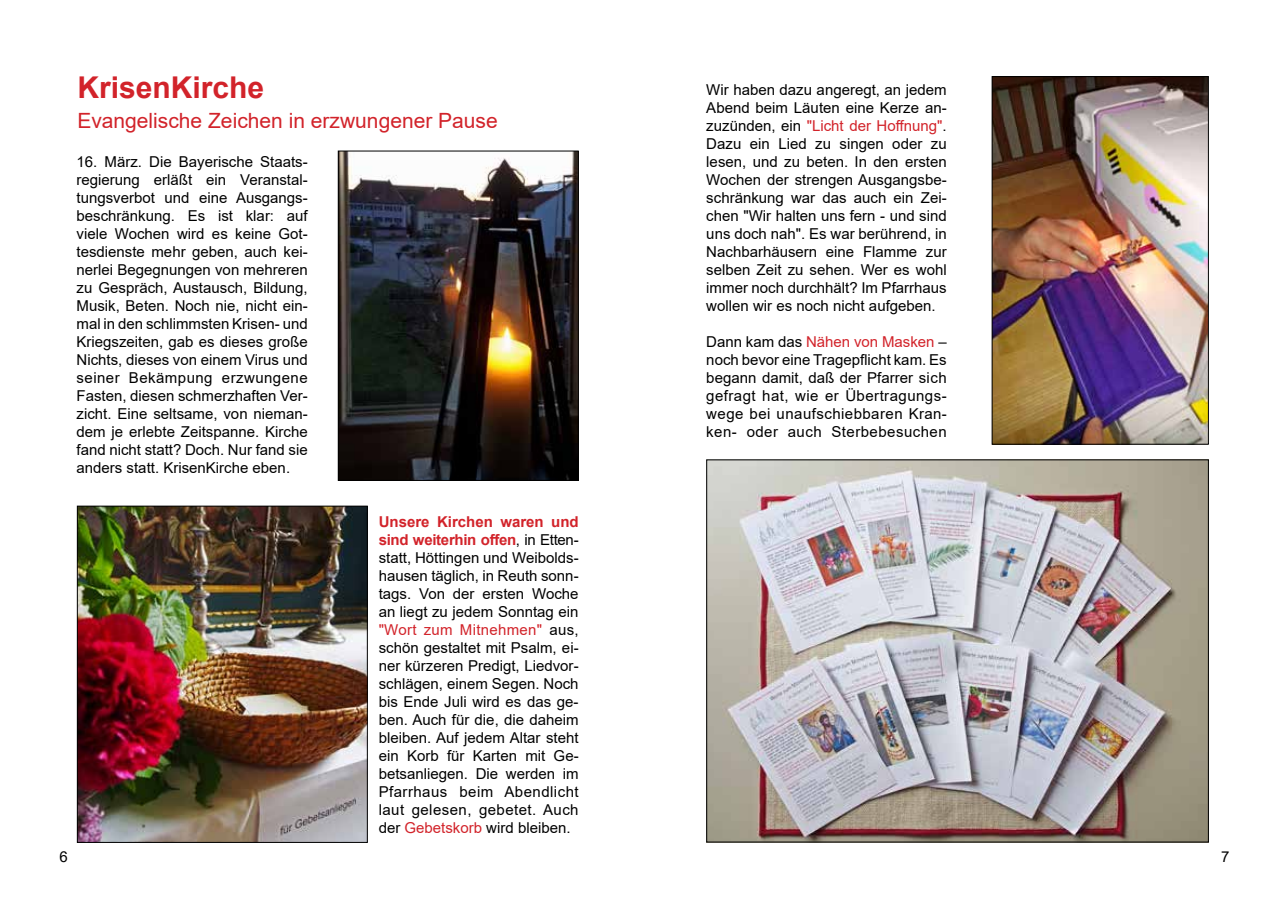
<style>
.page{position:relative;width:1285px;height:919px;background:#fff}
.page>*{position:absolute;margin:0;border:0;box-sizing:border-box;transform-origin:0 0}
.t1{font:700 30px "Arial";color:#d2232a}
.t2{font:21px "Arial";color:#d2232a}
.t3{font:15px/18px "Arial";color:#000;text-align:justify}
.s1{font-weight:700;color:#d2232a}
.s2{color:#d2232a}
</style>
<div class="page">
<img style="left:340px;top:153px;width:236px;height:325px">
<div style="left:338px;top:151px;width:240px;height:329px;border:1px solid #000"></div>
<img style="left:79px;top:507px;width:286px;height:333px">
<div style="left:77px;top:505px;width:290px;height:337px;border:1px solid #000"></div>
<img style="left:993px;top:78px;width:213px;height:364px">
<div style="left:991px;top:76px;width:217px;height:368px;border:1px solid #000"></div>
<img style="left:708px;top:461px;width:498px;height:379px">
<h1 class="t1" style="left:77px;top:67px;width:188px">KrisenKirche</h1>
<h2 class="t2" style="left:77px;top:107px;width:422px">Evangelische Zeichen in erzwungener Pause</h2>
<p class="t3" style="left:77px;top:152px;width:233px">16. März. Die Bayerische Staats&shy;regierung erläßt ein Veranstal&shy;tungsverbot und eine Ausgangs&shy;beschränkung. Es ist klar: auf viele Wochen wird es keine Got&shy;tesdienste mehr geben, auch kei&shy;nerlei Begegnungen von mehreren zu Gespräch, Austausch, Bildung, Musik, Beten. Noch nie, nicht ein&shy;mal in den schlimmsten Krisen- und Kriegszeiten, gab es dieses große Nichts, dieses von einem Virus und seiner Bekämpung erzwungene Fasten, diesen schmerzhaften Ver&shy;zicht. Eine seltsame, von nieman&shy;dem je erlebte Zeitspanne. Kirche fand nicht statt? Doch. Nur fand sie anders statt. KrisenKirche eben.</p>
<p class="t3" style="left:378px;top:512px;width:201px"><span class="s1">Unsere Kirchen waren und sind weiterhin offen</span>, in Etten&shy;statt, Höttingen und Weibolds&shy;hausen täglich, in Reuth sonn&shy;tags. Von der ersten Woche an liegt zu jedem Sonntag ein <span class="s2">"Wort zum Mitnehmen"</span> aus, schön gestaltet mit Psalm, ei&shy;ner kürzeren Predigt, Liedvor&shy;schlägen, einem Segen. Noch bis Ende Juli wird es das ge&shy;ben. Auch für die, die daheim bleiben. Auf jedem Altar steht ein Korb für Karten mit Ge&shy;betsanliegen. Die werden im Pfarrhaus beim Abendlicht laut gelesen, gebetet. Auch der <span class="s2">Gebetskorb</span> wird bleiben.</p>
<p class="t3" style="left:706px;top:80px;width:242px">Wir haben dazu angeregt, an jedem Abend beim Läuten eine Kerze an&shy;zuzünden, ein <span class="s2">"Licht der Hoffnung"</span>.<br>Dazu ein Lied zu singen oder zu lesen, und zu beten. In den ersten Wochen der strengen Ausgangsbe&shy;schränkung war das auch ein Zei&shy;chen "Wir halten uns fern - und sind uns doch nah". Es war berührend, in Nachbarhäusern eine Flamme zur selben Zeit zu sehen. Wer es wohl immer noch durchhält? Im Pfarrhaus wollen wir es noch nicht aufgeben.</p>
<p class="t3" style="left:706px;top:332px;width:242px">Dann kam das <span class="s2">Nähen von Masken</span> – noch bevor eine Tragepflicht kam. Es begann damit, daß der Pfarrer sich gefragt hat, wie er Übertragungs&shy;wege bei unaufschiebbaren Kran&shy;ken- oder auch Sterbebesuchen</p>
<p class="t3" style="left:60px;top:847px;width:10px">6</p>
<p class="t3" style="left:1220px;top:847px;width:10px">7</p>
</div>
